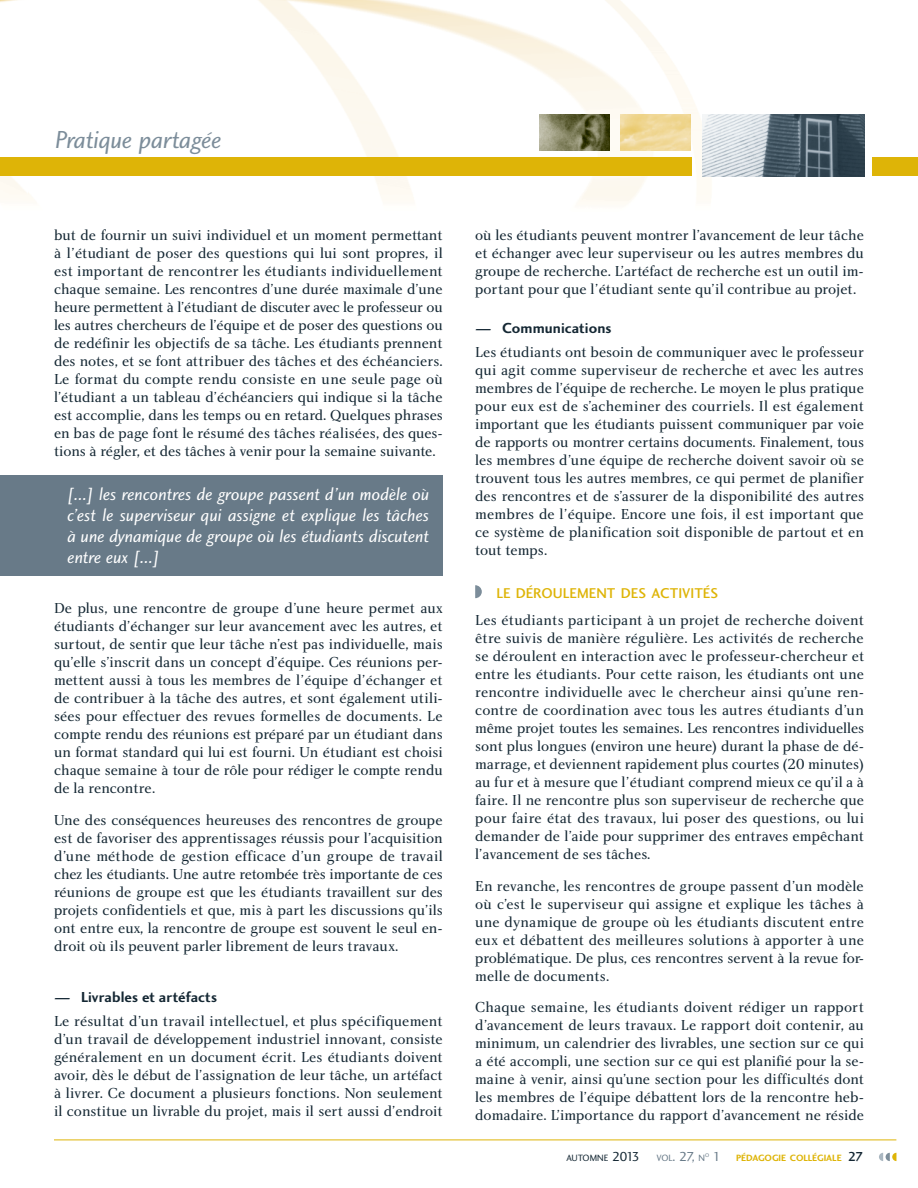
<style>
.page{position:relative;width:918px;height:1188px;background:#fff}
.page>*{position:absolute;margin:0;border:0;box-sizing:border-box;transform-origin:0 0}
.t1{font:25.5px "Charlotte Sans Book Italic Plain";letter-spacing:-.015em;color:#7c8d9a}
.t2{font:18px/21px "Charlotte Sans Book Italic Plain";color:#fff;text-align:justify}
.t3{font:15px/18px "Charlotte Book Plain";color:#142733;text-align:justify}
.t4{font:15px "Charlotte Sans Bold Plain";letter-spacing:.005em;color:#142733}
.t5{font:14.7px "Charlotte Sans Medium Plain";color:#deb407}
.t6{font:9.45px "Charlotte Sans Bold Plain";color:#deb407}
.t7{font:9.45px "Charlotte Sans Book Plain";color:#142733}
.t8{font:5.55px "Charlotte Sans Book Plain";color:#687a88}
.s1{font-size:13.5px}
.s2{color:#687a88}
.s3{font-size:13.5px;color:#687a88}
.s4{font-family:"Charlotte Sans Book Plain";font-size:13.5px;color:#687a88}
.s5{font-family:"Charlotte Sans Medium Plain";font-size:13.5px;color:#142733}
</style>
<div class="page">
<img style="left:28px;top:0;width:837px;height:204px">
<img style="left:702px;top:115px;width:162px;height:61px">
<img style="left:540px;top:114px;width:70px;height:36px">
<img style="left:620px;top:114px;width:71px;height:36px">
<svg style="left:475px;top:585px;width:7px;height:13px"></svg>
<div style="left:0;top:476px;width:443px;height:100px;background:#687a88"></div>
<svg style="left:879px;top:1153px;width:17px;height:8px"></svg>
<hr style="left:54px;top:1140px;width:842px;height:1px;background:#deb407">
<div style="left:872px;top:157px;width:46px;height:19px;background:#deb407"></div>
<div style="left:0;top:157px;width:691px;height:19px;background:#deb407"></div>
<h1 class="t1" style="left:55px;top:130px;width:168px">Pratique partagée</h1>
<p class="t3" style="left:54px;top:227px;width:390px">but de fournir un suivi individuel et un moment permettant à l’étudiant de poser des questions qui lui sont propres, il est important de rencontrer les étudiants individuellement chaque semaine. Les rencontres d’une durée maximale d’une heure permettent à l’étudiant de discuter avec le professeur ou les autres chercheurs de l’équipe et de poser des questions ou de redéfinir les objectifs de sa tâche. Les étudiants prennent des notes, et se font attribuer des tâches et des échéanciers.<br>Le format du compte rendu consiste en une seule page où l’étudiant a un tableau d’échéanciers qui indique si la tâche est accomplie, dans les temps ou en retard. Quelques phrases en bas de page font le résumé des tâches réalisées, des ques&shy;tions à régler, et des tâches à venir pour la semaine suivante.</p>
<p class="t2" style="left:68px;top:485px;width:363px">[...] les rencontres de groupe passent d’un modèle où c’est le superviseur qui assigne et explique les tâches à une dynamique de groupe où les étudiants discutent entre eux [...]</p>
<p class="t3" style="left:54px;top:600px;width:390px">De plus, une rencontre de groupe d’une heure permet aux étudiants d’échanger sur leur avancement avec les autres, et surtout, de sentir que leur tâche n’est pas individuelle, mais qu’elle s’inscrit dans un concept d’équipe. Ces réunions per&shy;mettent aussi à tous les membres de l’équipe d’échanger et de contribuer à la tâche des autres, et sont également utili&shy;sées pour effectuer des revues formelles de documents. Le compte rendu des réunions est préparé par un étudiant dans un format standard qui lui est fourni. Un étudiant est choisi chaque semaine à tour de rôle pour rédiger le compte rendu de la rencontre.</p>
<p class="t3" style="left:54px;top:812px;width:390px">Une des conséquences heureuses des rencontres de groupe est de favoriser des apprentissages réussis pour l’acquisition d’une méthode de gestion efficace d’un groupe de travail chez les étudiants. Une autre retombée très importante de ces réunions de groupe est que les étudiants travaillent sur des projets confidentiels et que, mis à part les discussions qu’ils ont entre eux, la rencontre de groupe est souvent le seul en&shy;droit où ils peuvent parler librement de leurs travaux.</p>
<p class="t4" style="left:54px;top:991px;width:165px">— Livrables et artéfacts</p>
<p class="t3" style="left:54px;top:1014px;width:390px">Le résultat d’un travail intellectuel, et plus spécifiquement d’un travail de développement industriel innovant, consiste généralement en un document écrit. Les étudiants doivent avoir, dès le début de l’assignation de leur tâche, un artéfact à livrer. Ce document a plusieurs fonctions. Non seulement il constitue un livrable du projet, mais il sert aussi d’endroit</p>
<p class="t3" style="left:475px;top:227px;width:390px">où les étudiants peuvent montrer l’avancement de leur tâche et échanger avec leur superviseur ou les autres membres du groupe de recherche. L’artéfact de recherche est un outil im&shy;portant pour que l’étudiant sente qu’il contribue au projet.</p>
<p class="t4" style="left:475px;top:322px;width:138px">— Communications</p>
<p class="t3" style="left:475px;top:345px;width:390px">Les étudiants ont besoin de communiquer avec le professeur qui agit comme superviseur de recherche et avec les autres membres de l’équipe de recherche. Le moyen le plus pratique pour eux est de s’acheminer des courriels. Il est également important que les étudiants puissent communiquer par voie de rapports ou montrer certains documents. Finalement, tous les membres d’une équipe de recherche doivent savoir où se trouvent tous les autres membres, ce qui permet de planifier des rencontres et de s’assurer de la disponibilité des autres membres de l’équipe. Encore une fois, il est important que ce système de planification soit disponible de partout et en tout temps.</p>
<p class="t5" style="left:496px;top:587px;width:223px">LE DÉROULEMENT DES ACTIVITÉS</p>
<p class="t3" style="left:475px;top:613px;width:391px">Les étudiants participant à un projet de recherche doivent être suivis de manière régulière. Les activités de recherche se déroulent en interaction avec le professeur-chercheur et entre les étudiants. Pour cette raison, les étudiants ont une rencontre individuelle avec le chercheur ainsi qu’une ren&shy;contre de coordination avec tous les autres étudiants d’un même projet toutes les semaines. Les rencontres individuelles sont plus longues (environ une heure) durant la phase de dé&shy;marrage, et deviennent rapidement plus courtes (20 minutes) au fur et à mesure que l’étudiant comprend mieux ce qu’il a à faire. Il ne rencontre plus son superviseur de recherche que pour faire état des travaux, lui poser des questions, ou lui demander de l’aide pour supprimer des entraves empêchant l’avancement de ses tâches.</p>
<p class="t3" style="left:475px;top:878px;width:390px">En revanche, les rencontres de groupe passent d’un modèle où c’est le superviseur qui assigne et explique les tâches à une dynamique de groupe où les étudiants discutent entre eux et débattent des meilleures solutions à apporter à une problématique. De plus, ces rencontres servent à la revue for&shy;melle de documents.</p>
<p class="t3" style="left:475px;top:1000px;width:390px">Chaque semaine, les étudiants doivent rédiger un rapport d’avancement de leurs travaux. Le rapport doit contenir, au minimum, un calendrier des livrables, une section sur ce qui a été accompli, une section sur ce qui est planifié pour la se&shy;maine à venir, ainsi qu’une section pour les difficultés dont les membres de l’équipe débattent lors de la rencontre heb&shy;domadaire. L’importance du rapport d’avancement ne réside</p>
<p class="t7" style="left:567px;top:1154px;width:140px">AUTOMNE <span class="s1">2013</span> <span class="s2">VOL</span><span class="s3">. 27,</span> <span class="s2">N</span></p>
<p class="t8" style="left:705px;top:1153px;width:6px">O</p>
<p class="t6" style="left:713px;top:1154px;width:152px"><span class="s4">1</span> PÉDAGOGIE COLLÉGIALE <span class="s5">27</span></p>
</div>
